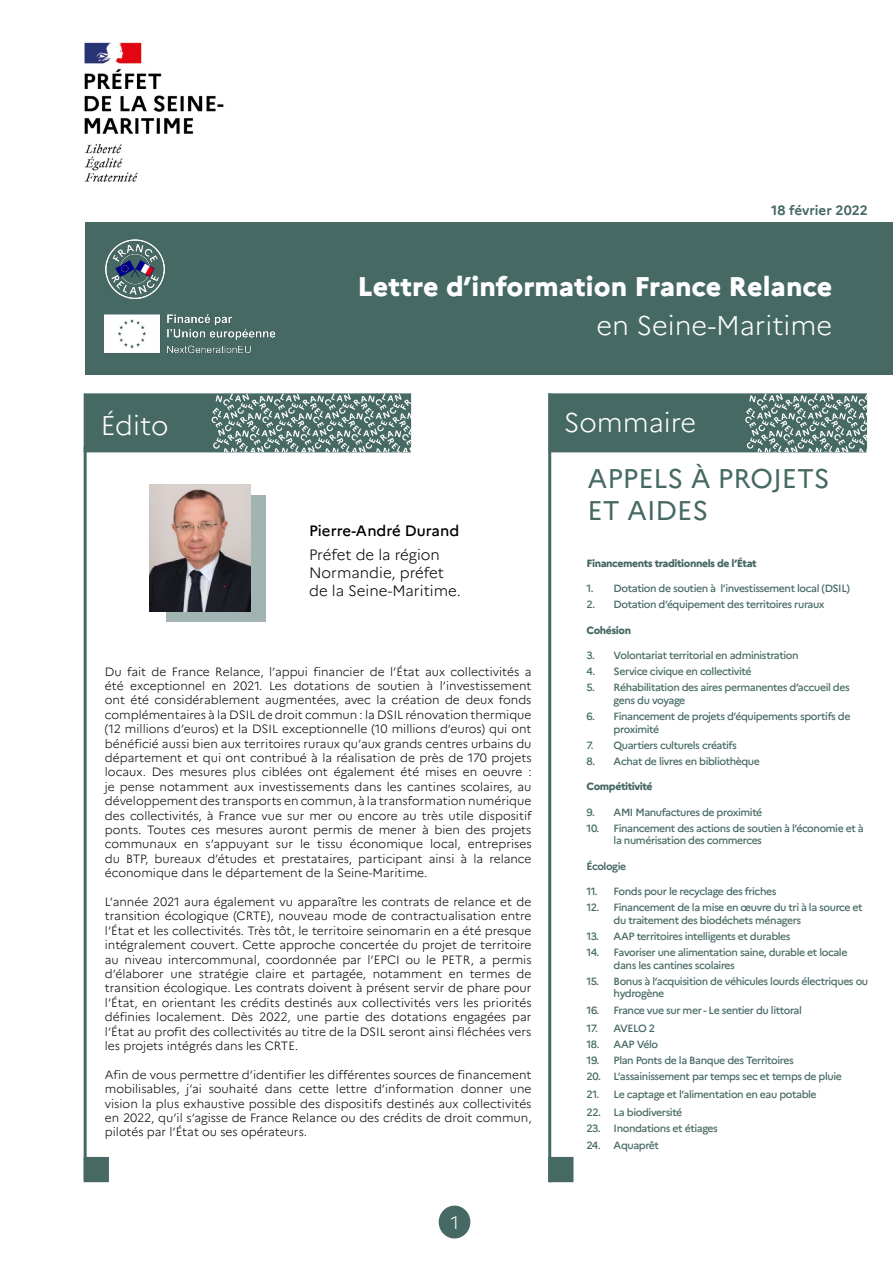
<style>
.page{position:relative;width:893px;height:1263px;background:#fff}
.page>*{position:absolute;margin:0;border:0;box-sizing:border-box;transform-origin:0 0}
.t1{font:800 27px "Marianne";color:#fff}
.t2{font:300 27px "Marianne";color:#fff}
.t3{font:27px/32.4px "Marianne";color:#466964}
.t4{font:300 18px "Marianne";color:#fff}
.t5{font:300 15px/18px "Marianne";color:#000}
.t6{font:500 15px "Marianne";color:#000}
.t7{font:700 13.5px "Marianne";color:#466964}
.t8{font:300 12px/14.4px "Marianne";color:#000;text-align:justify}
.t9{font:500 10.5px/12.6px "Marianne";letter-spacing:-.04em;color:#466964}
.t10{font:800 10.5px "Marianne";letter-spacing:-.04em;color:#466964}
.t11{font:700 10.5px "Marianne";letter-spacing:-.04em;color:#466964}
</style>
<div class="page">
<img style="left:84px;top:42px;width:140px;height:140px">
<div style="left:85px;top:222px;width:808px;height:152px;background:#466964"></div>
<img style="left:105px;top:240px;width:59px;height:59px">
<img style="left:104px;top:314px;width:172px;height:39px">
<div style="left:84px;top:393px;width:327px;height:59px;background:#466964;border:2px solid #466964"></div>
<hr style="left:84px;top:447px;width:3px;height:733px;background:#466964">
<div style="left:84px;top:1157px;width:25px;height:25px;background:#466964"></div>
<div style="left:549px;top:393px;width:318px;height:59px;background:#466964;border:2px solid #466964"></div>
<hr style="left:548px;top:393px;width:3px;height:789px;background:#466964">
<div style="left:548px;top:1157px;width:25px;height:25px;background:#466964"></div>
<svg style="left:745px;top:393px;width:122px;height:60px"></svg>
<svg style="left:212px;top:393px;width:199px;height:60px"></svg>
<div style="left:439px;top:1205px;width:31px;height:33px;background:#466964;border-radius:50%"></div>
<div style="left:166px;top:496px;width:100px;height:126px;background:#a2b4b1"></div>
<img style="left:150px;top:484px;width:101px;height:128px">
<p class="t7" style="left:771px;top:202px;width:98px">18 février 2022</p>
<h1 class="t1" style="left:358px;top:270px;width:476px">Lettre d’information France Relance</h1>
<h1 class="t2" style="left:596px;top:309px;width:237px">en Seine-Maritime</h1>
<h1 class="t2" style="left:101px;top:409px;width:69px">Édito</h1>
<h1 class="t2" style="left:564px;top:406px;width:134px">Sommaire</h1>
<h1 class="t3" style="left:587px;top:462px;width:244px">APPELS À PROJETS<br>ET AIDES</h1>
<p class="t10" style="left:587px;top:557px;width:172px">Financements traditionnels de l’État</p>
<p class="t9" style="left:587px;top:582px;width:265px">1. Dotation de soutien à l’investissement local (DSIL)</p>
<p class="t9" style="left:587px;top:598px;width:239px">2. Dotation d’équipement des territoires ruraux</p>
<p class="t10" style="left:587px;top:623px;width:46px">Cohésion</p>
<p class="t9" style="left:587px;top:649px;width:214px">3. Volontariat territorial en administration</p>
<p class="t9" style="left:587px;top:665px;width:166px">4. Service civique en collectivité</p>
<p class="t9" style="left:614px;top:681px;width:238px;text-indent:-27px">5. Réhabilitation des aires permanentes d’accueil des gens du voyage</p>
<p class="t9" style="left:614px;top:710px;width:238px;text-indent:-27px">6. Financement de projets d’équipements sportifs de proximité</p>
<p class="t9" style="left:587px;top:739px;width:152px">7. Quartiers culturels créatifs</p>
<p class="t9" style="left:587px;top:755px;width:175px">8. Achat de livres en bibliothèque</p>
<p class="t10" style="left:587px;top:780px;width:67px">Compétitivité</p>
<p class="t9" style="left:587px;top:805px;width:177px">9. AMI Manufactures de proximité</p>
<p class="t9" style="left:614px;top:822px;width:252px;text-indent:-27px">10. Financement des actions de soutien à l’économie et à la numérisation des commerces</p>
<p class="t11" style="left:587px;top:859px;width:41px">Écologie</p>
<p class="t9" style="left:587px;top:885px;width:191px">11. Fonds pour le recyclage des friches</p>
<p class="t9" style="left:614px;top:901px;width:251px;text-indent:-27px">12. Financement de la mise en œuvre du tri à la source et du traitement des biodéchets ménagers</p>
<p class="t9" style="left:587px;top:930px;width:205px">13. AAP territoires intelligents et durables</p>
<p class="t9" style="left:614px;top:946px;width:235px;text-indent:-27px">14. Favoriser une alimentation saine, durable et locale dans les cantines scolaires</p>
<p class="t9" style="left:614px;top:975px;width:256px;text-indent:-27px">15. Bonus à l’acquisition de véhicules lourds électriques ou hydrogène</p>
<p class="t9" style="left:587px;top:1003px;width:217px">16. France vue sur mer - Le sentier du littoral</p>
<p class="t9" style="left:587px;top:1021px;width:70px">17. AVELO 2</p>
<p class="t9" style="left:587px;top:1038px;width:73px">18. AAP Vélo</p>
<p class="t9" style="left:587px;top:1054px;width:209px">19. Plan Ponts de la Banque des Territoires</p>
<p class="t9" style="left:587px;top:1070px;width:257px">20. L’assainissement par temps sec et temps de pluie</p>
<p class="t9" style="left:587px;top:1088px;width:232px">21. Le captage et l’alimentation en eau potable</p>
<p class="t9" style="left:587px;top:1106px;width:97px">22. La biodiversité</p>
<p class="t9" style="left:587px;top:1122px;width:133px">23. Inondations et étiages</p>
<p class="t9" style="left:587px;top:1138px;width:74px">24. Aquaprêt</p>
<p class="t6" style="left:309px;top:521px;width:152px">Pierre-André Durand</p>
<p class="t5" style="left:309px;top:546px;width:153px">Préfet de la région<br>Normandie, préfet de la Seine-Maritime.</p>
<p class="t8" style="left:105px;top:664px;width:428px">Du fait de France Relance, l’appui financier de l’État aux collectivités a été exceptionnel en 2021. Les dotations de soutien à l’investissement ont été considérablement augmentées, avec la création de deux fonds complémentaires à la DSIL de droit commun : la DSIL rénovation thermique (12 millions d’euros) et la DSIL exceptionnelle (10 millions d’euros) qui ont bénéficié aussi bien aux territoires ruraux qu’aux grands centres urbains du département et qui ont contribué à la réalisation de près de 170 projets locaux. Des mesures plus ciblées ont également été mises en oeuvre : je pense notamment aux investissements dans les cantines scolaires, au développement des transports en commun, à la transformation numérique des collectivités, à France vue sur mer ou encore au très utile dispositif ponts. Toutes ces mesures auront permis de mener à bien des projets communaux en s’appuyant sur le tissu économique local, entreprises du BTP, bureaux d’études et prestataires, participant ainsi à la relance économique dans le département de la Seine-Maritime.</p>
<p class="t8" style="left:105px;top:894px;width:428px">L’année 2021 aura également vu apparaître les contrats de relance et de transition écologique (CRTE), nouveau mode de contractualisation entre l’État et les collectivités. Très tôt, le territoire seinomarin en a été presque intégralement couvert. Cette approche concertée du projet de territoire au niveau intercommunal, coordonnée par l’EPCI ou le PETR, a permis d’élaborer une stratégie claire et partagée, notamment en termes de transition écologique. Les contrats doivent à présent servir de phare pour l’État, en orientant les crédits destinés aux collectivités vers les priorités définies localement. Dès 2022, une partie des dotations engagées par l’État au profit des collectivités au titre de la DSIL seront ainsi fléchées vers les projets intégrés dans les CRTE.</p>
<p class="t8" style="left:105px;top:1067px;width:428px">Afin de vous permettre d’identifier les différentes sources de financement mobilisables, j’ai souhaité dans cette lettre d’information donner une vision la plus exhaustive possible des dispositifs destinés aux collectivités en 2022, qu’il s’agisse de France Relance ou des crédits de droit commun, pilotés par l’État ou ses opérateurs.</p>
<h2 class="t4" style="left:451px;top:1211px;width:10px">1</h2>
</div>
